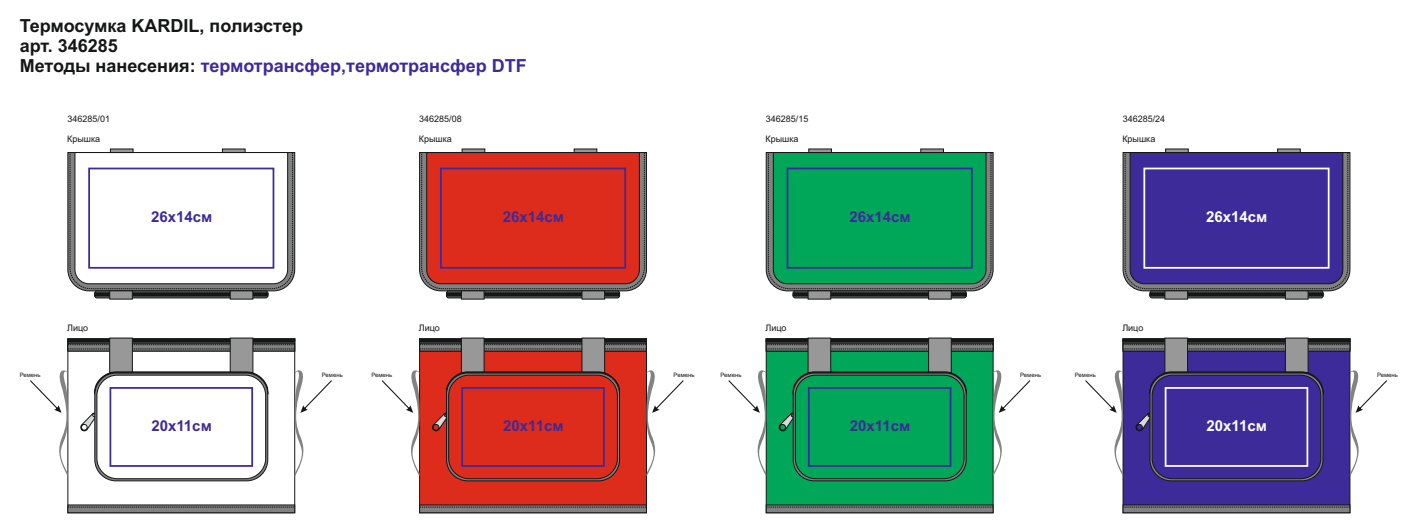
<style>
.page{position:relative;width:1418px;height:532px;background:#fff}
.page>*{position:absolute;margin:0;border:0;box-sizing:border-box;transform-origin:0 0}
.t1{font:700 18px/20.1px "Arial";color:#151616}
.t2{font:700 15px "Arial";color:#3c2b99}
.t3{font:700 15px "Arial";color:#fff}
.t4{font:9px "Arial";color:#151616}
.t5{font:6px "Arial";color:#151616}
.s1{color:#3c2b99}
</style>
<div class="page">
<svg style="left:68px;top:152px;width:227px;height:139px"></svg>
<svg style="left:68px;top:504px;width:227px;height:8px;background:#707171"></svg>
<svg style="left:95px;top:290px;width:173px;height:9px;background:#484949"></svg>
<svg style="left:70px;top:152px;width:223px;height:137px;background:#727372"></svg>
<svg style="left:30px;top:338px;width:302px;height:138px"></svg>
<div style="left:97px;top:375px;width:169px;height:103px;background:#fff;border:1px solid #151616;border-radius:20px"></div>
<div style="left:109px;top:387px;width:144px;height:79px;border:2px solid #3c2b99"></div>
<svg style="left:75px;top:149px;width:213px;height:135px"></svg>
<svg style="left:419px;top:476px;width:227px;height:28px;background:#cf2c1e"></svg>
<svg style="left:419px;top:152px;width:227px;height:139px"></svg>
<svg style="left:419px;top:504px;width:227px;height:8px;background:#6e6564"></svg>
<svg style="left:446px;top:290px;width:173px;height:9px;background:#484949"></svg>
<svg style="left:421px;top:152px;width:223px;height:137px;background:#727272"></svg>
<svg style="left:381px;top:338px;width:302px;height:138px"></svg>
<div style="left:448px;top:375px;width:169px;height:103px;background:#dd2b1c;border:1px solid #151616;border-radius:20px"></div>
<div style="left:461px;top:387px;width:144px;height:79px;border:2px solid #3c2b99"></div>
<svg style="left:426px;top:149px;width:213px;height:135px;background:#d32e25"></svg>
<svg style="left:766px;top:476px;width:227px;height:28px;background:#059d56"></svg>
<svg style="left:766px;top:152px;width:227px;height:139px"></svg>
<svg style="left:766px;top:504px;width:227px;height:8px;background:#626c67"></svg>
<svg style="left:793px;top:290px;width:173px;height:9px;background:#484949"></svg>
<svg style="left:768px;top:152px;width:223px;height:137px;background:#727372"></svg>
<svg style="left:728px;top:338px;width:302px;height:138px"></svg>
<div style="left:795px;top:375px;width:169px;height:103px;background:#00a759;border:1px solid #151616;border-radius:20px"></div>
<div style="left:807px;top:387px;width:144px;height:79px;border:2px solid #3c2b99"></div>
<svg style="left:773px;top:149px;width:213px;height:135px;background:#07a15d"></svg>
<svg style="left:1122px;top:476px;width:227px;height:28px;background:#3c2c91"></svg>
<svg style="left:1122px;top:152px;width:227px;height:139px"></svg>
<svg style="left:1122px;top:504px;width:227px;height:8px;background:#65656b"></svg>
<svg style="left:1149px;top:290px;width:174px;height:9px;background:#484949"></svg>
<svg style="left:1125px;top:152px;width:222px;height:137px;background:#707172"></svg>
<svg style="left:1085px;top:338px;width:302px;height:138px"></svg>
<div style="left:1152px;top:375px;width:168px;height:103px;background:#3c2b99;border:1px solid #151616;border-radius:20px"></div>
<div style="left:1164px;top:387px;width:144px;height:79px;border:2px solid #fff"></div>
<svg style="left:1129px;top:149px;width:213px;height:135px;background:#46369b"></svg>
<p class="t1" style="left:20px;top:17px;width:508px">Термосумка KARDIL, полиэстер<br>арт. 346285<br>Методы нанесения: <span class="s1">термотрансфер,термотрансфер DTF</span></p>
<p class="t4" style="left:67px;top:115px;width:44px">346285/01</p>
<p class="t4" style="left:419px;top:115px;width:44px">346285/08</p>
<p class="t4" style="left:765px;top:115px;width:44px">346285/15</p>
<p class="t4" style="left:1122px;top:115px;width:44px">346285/24</p>
<p class="t4" style="left:67px;top:135px;width:35px">Крышка</p>
<p class="t4" style="left:419px;top:135px;width:35px">Крышка</p>
<p class="t4" style="left:765px;top:135px;width:35px">Крышка</p>
<p class="t4" style="left:1122px;top:135px;width:35px">Крышка</p>
<p class="t2" style="left:151px;top:211px;width:63px">26х14см</p>
<p class="t2" style="left:503px;top:211px;width:63px">26х14см</p>
<p class="t2" style="left:849px;top:211px;width:63px">26х14см</p>
<p class="t3" style="left:1206px;top:211px;width:63px">26х14см</p>
<p class="t4" style="left:67px;top:324px;width:22px">Лицо</p>
<p class="t4" style="left:419px;top:324px;width:22px">Лицо</p>
<p class="t4" style="left:765px;top:324px;width:22px">Лицо</p>
<p class="t4" style="left:1122px;top:324px;width:22px">Лицо</p>
<p class="t5" style="left:20px;top:372px;width:22px">Ремень</p>
<p class="t5" style="left:322px;top:372px;width:22px">Ремень</p>
<p class="t5" style="left:371px;top:372px;width:22px">Ремень</p>
<p class="t5" style="left:673px;top:372px;width:22px">Ремень</p>
<p class="t5" style="left:720px;top:372px;width:22px">Ремень</p>
<p class="t5" style="left:1020px;top:372px;width:22px">Ремень</p>
<p class="t5" style="left:1074px;top:372px;width:22px">Ремень</p>
<p class="t5" style="left:1376px;top:372px;width:22px">Ремень</p>
<p class="t2" style="left:151px;top:420px;width:62px">20х11см</p>
<p class="t2" style="left:503px;top:420px;width:62px">20х11см</p>
<p class="t2" style="left:849px;top:420px;width:62px">20х11см</p>
<p class="t3" style="left:1206px;top:420px;width:62px">20х11см</p>
</div>
